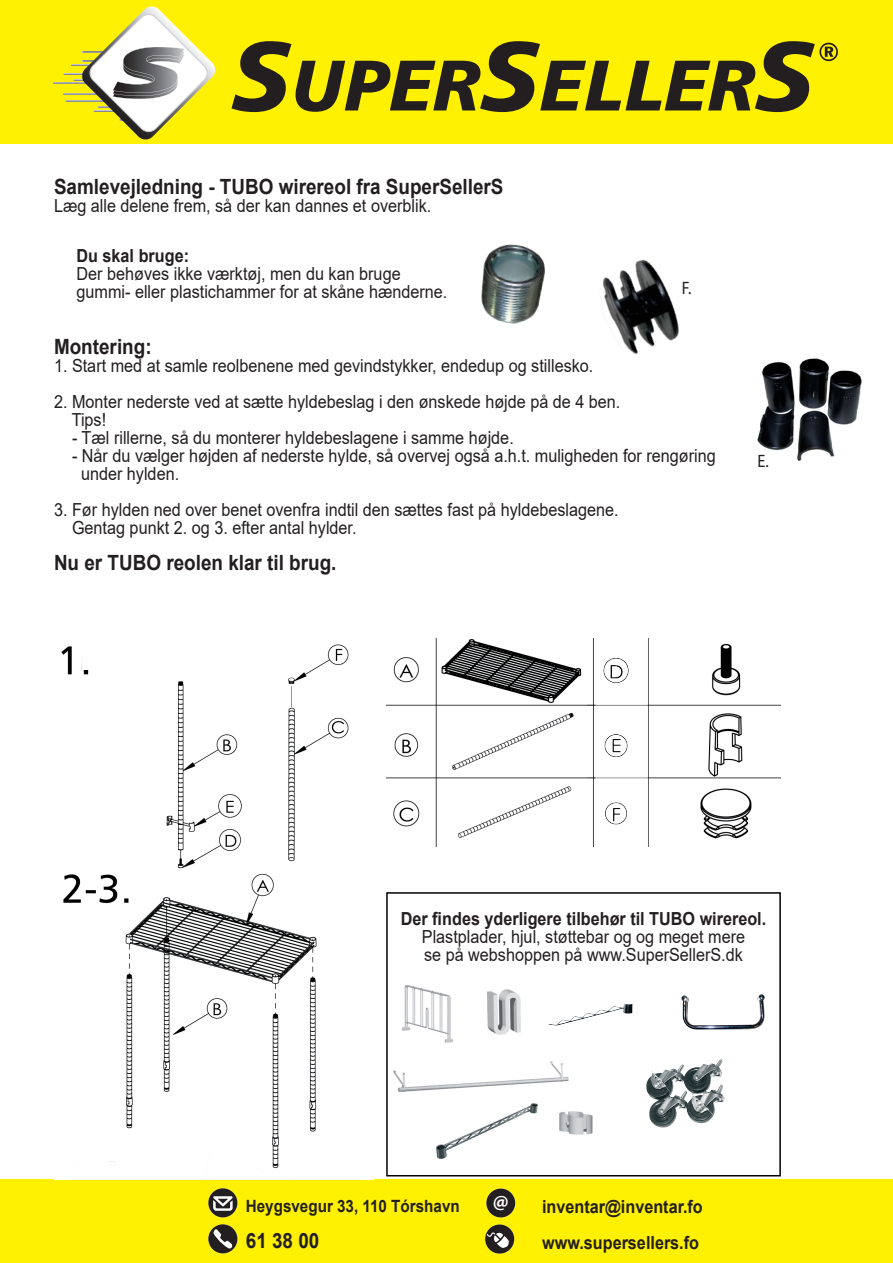
<style>
.page{position:relative;width:893px;height:1263px;background:#fff}
.page>*{position:absolute;margin:0;border:0;box-sizing:border-box;transform-origin:0 0}
.t1{font:700 21px "Arial";color:#231f20;scale:.9 1}
.t2{font:700 20.7px "Myriad";color:#fff}
.t3{font:18px/18px "Arial";color:#231f20;scale:.9 1}
.t4{font:700 18px/36px "Arial";color:#231f20;scale:.9 1}
.t5{font:18px "Myriad Pro";color:#231f20;scale:.9 1}
.t6{font:700 16.95px "Arial";color:#231f20;scale:.9 1}
</style>
<div class="page">
<div style="left:0;top:0;width:893px;height:144px;background:#fff101"></div>
<svg style="left:231px;top:41px;width:607px;height:71px"></svg>
<svg style="left:64px;top:6px;width:152px;height:134px"></svg>
<div style="left:0;top:1179px;width:893px;height:84px;background:#fff101"></div>
<svg style="left:208px;top:1188px;width:29px;height:29px"></svg>
<svg style="left:208px;top:1224px;width:29px;height:29px"></svg>
<div style="left:486px;top:1188px;width:29px;height:29px;background:#231f20;border-radius:50%"></div>
<svg style="left:485px;top:1224px;width:29px;height:29px"></svg>
<img style="left:481px;top:244px;width:65px;height:80px">
<img style="left:757px;top:358px;width:105px;height:103px">
<img style="left:387px;top:639px;width:393px;height:207px">
<img style="left:61px;top:644px;width:288px;height:525px">
<div style="left:386px;top:892px;width:395px;height:284px;border:2px solid #010100"></div>
<img style="left:602px;top:259px;width:77px;height:95px">
<img style="left:402px;top:985px;width:51px;height:58px">
<img style="left:559px;top:1111px;width:34px;height:24px">
<img style="left:487px;top:989px;width:34px;height:46px">
<img style="left:393px;top:1061px;width:176px;height:31px">
<img style="left:549px;top:1004px;width:84px;height:22px">
<img style="left:681px;top:994px;width:84px;height:36px">
<img style="left:646px;top:1059px;width:79px;height:69px">
<img style="left:436px;top:1103px;width:101px;height:55px">
<p class="t1" style="left:54px;top:172px;width:501px">Samlevejledning - TUBO wirereol fra SuperSellerS</p>
<p class="t3" style="left:54px;top:197px;width:421px">Læg alle delene frem, så der kan dannes et overblik.</p>
<p class="t4" style="left:77px;top:238px;width:127px">Du skal bruge:</p>
<p class="t3" style="left:77px;top:264px;width:414px">Der behøves ikke værktøj, men du kan bruge gummi- eller plastichammer for at skåne hænderne.</p>
<p class="t1" style="left:54px;top:331px;width:110px">Montering:</p>
<p class="t3" style="left:54px;top:356px;width:601px">1. Start med at samle reolbenene med gevindstykker, endedup og stillesko.</p>
<p class="t3" style="left:72px;top:392px;width:611px;text-indent:-18px">2. Monter nederste ved at sætte hyldebeslag i den ønskede højde på de 4 ben.<br>Tips!</p>
<p class="t3" style="left:72px;top:428px;width:492px">- Tæl rillerne, så du monterer hyldebeslagene i samme højde.</p>
<p class="t3" style="left:81px;top:446px;width:707px;text-indent:-9px">- Når du vælger højden af nederste hylde, så overvej også a.h.t. muligheden for rengøring under hylden.</p>
<p class="t3" style="left:72px;top:500px;width:609px;text-indent:-18px">3. Før hylden ned over benet ovenfra indtil den sættes fast på hyldebeslagene.<br>Gentag punkt 2. og 3. efter antal hylder.</p>
<p class="t1" style="left:54px;top:547px;width:315px">Nu er TUBO reolen klar til brug.</p>
<p class="t5" style="left:682px;top:277px;width:12px">F.</p>
<p class="t5" style="left:757px;top:450px;width:14px">E.</p>
<p class="t4" style="left:401px;top:901px;width:408px">Der findes yderligere tilbehør til TUBO wirereol.</p>
<p class="t3" style="left:422px;top:927px;width:361px">Plastplader, hjul, støttebar og og meget mere se på webshoppen på www.SuperSellerS.dk</p>
<p class="t6" style="left:246px;top:1194px;width:239px">Heygsvegur 33, 110 Tórshavn</p>
<p class="t1" style="left:246px;top:1226px;width:83px">61 38 00</p>
<p class="t2" style="left:493px;top:1192px;width:17px">@</p>
<p class="t4" style="left:542px;top:1188px;width:180px">inventar@inventar.fo www.supersellers.fo</p>
</div>
